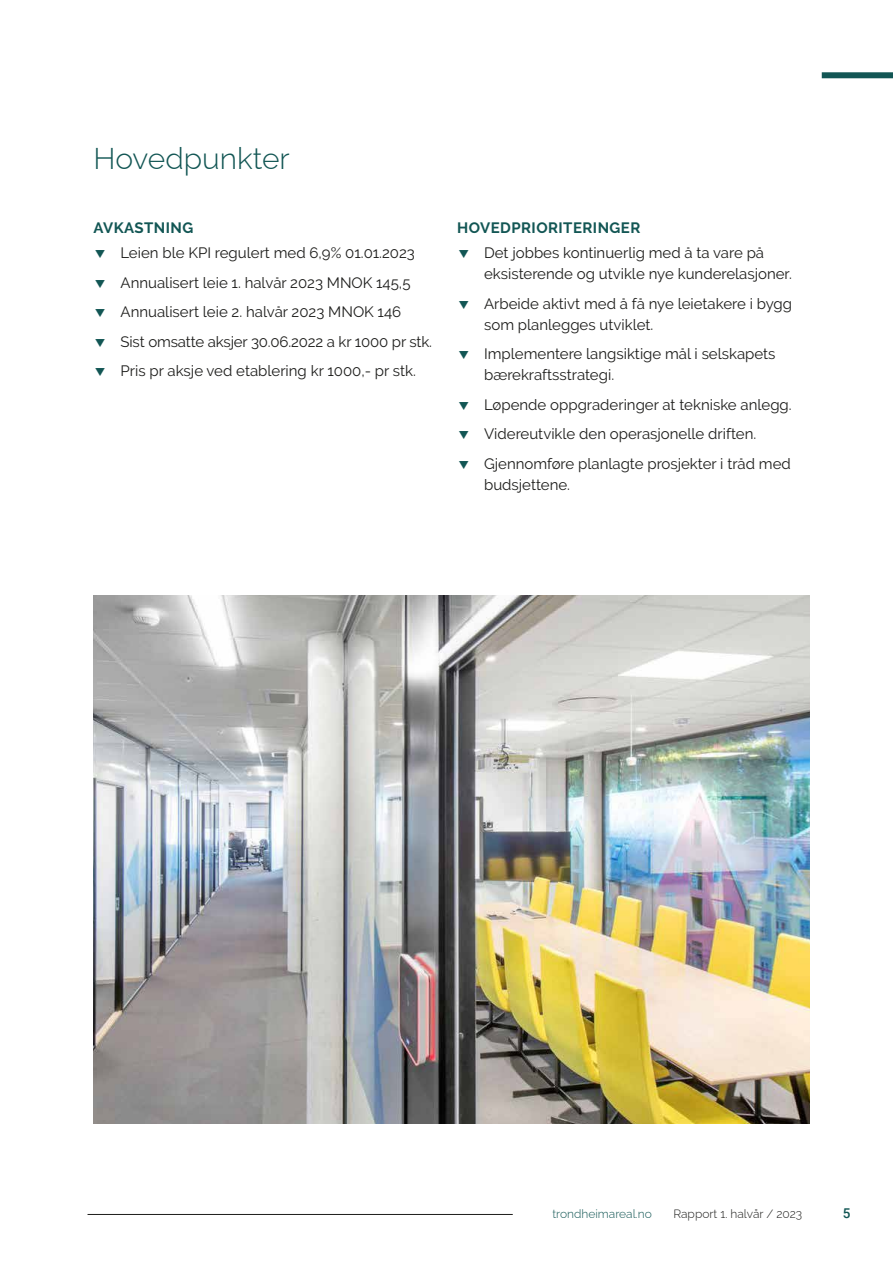
<style>
.page{position:relative;width:893px;height:1263px;background:#fff}
.page>*{position:absolute;margin:0;border:0;box-sizing:border-box;transform-origin:0 0}
.t1{font:100 30px "Raleway";color:#125654}
.t2{font:15px/29.5px "Raleway";color:#1d1d1b}
.t3{font:700 15px "Raleway";letter-spacing:.03em;color:#125654}
.t4{font:500 13.5px "Roboto";color:#125654}
.t5{font:100 12px "Raleway";color:#1d1d1b}
.t6{font:100 12px "Raleway";color:#125654}
</style>
<div class="page">
<img style="left:94px;top:595px;width:715px;height:529px">
<div style="left:822px;top:72px;width:71px;height:6px;background:#125654"></div>
<hr style="left:88px;top:1214px;width:425px;height:1px;background:#1d1d1b">
<h1 class="t1" style="left:94px;top:134px;width:198px">Hovedpunkter</h1>
<p class="t3" style="left:94px;top:219px;width:101px">AVKASTNING</p>
<p class="t2" style="left:121px;top:238px;width:313px">Leien ble KPI regulert med 6,9% 01.01.2023<br>Annualisert leie 1. halvår 2023 MNOK 145,5<br>Annualisert leie 2. halvår 2023 MNOK 146<br>Sist omsatte aksjer 30.06.2022 a kr 1000 pr stk.<br>Pris pr aksje ved etablering kr 1000,- pr stk.</p>
<p class="t3" style="left:457px;top:219px;width:185px">HOVEDPRIORITERINGER</p>
<p class="t2" style="left:484px;top:243px;width:309px;line-height:21px">Det jobbes kontinuerlig med å ta vare på eksisterende og utvikle nye kunderelasjoner.</p>
<p class="t2" style="left:484px;top:293px;width:310px;line-height:21px">Arbeide aktivt med å få nye leietakere i bygg som planlegges utviklet.</p>
<p class="t2" style="left:484px;top:344px;width:293px;line-height:21px">Implementere langsiktige mål i selskapets bærekraftsstrategi.</p>
<p class="t2" style="left:484px;top:390px;width:309px">Løpende oppgraderinger at tekniske anlegg.<br>Videreutvikle den operasjonelle driften.<br>Gjennomføre planlagte prosjekter i tråd med</p>
<p class="t2" style="left:484px;top:470px;width:87px">budsjettene.</p>
<p class="t6" style="left:552px;top:1204px;width:101px">trondheimareal.no</p>
<p class="t5" style="left:673px;top:1204px;width:130px">Rapport 1. halvår / 2023</p>
<p class="t4" style="left:843px;top:1204px;width:9px">5</p>
</div>
